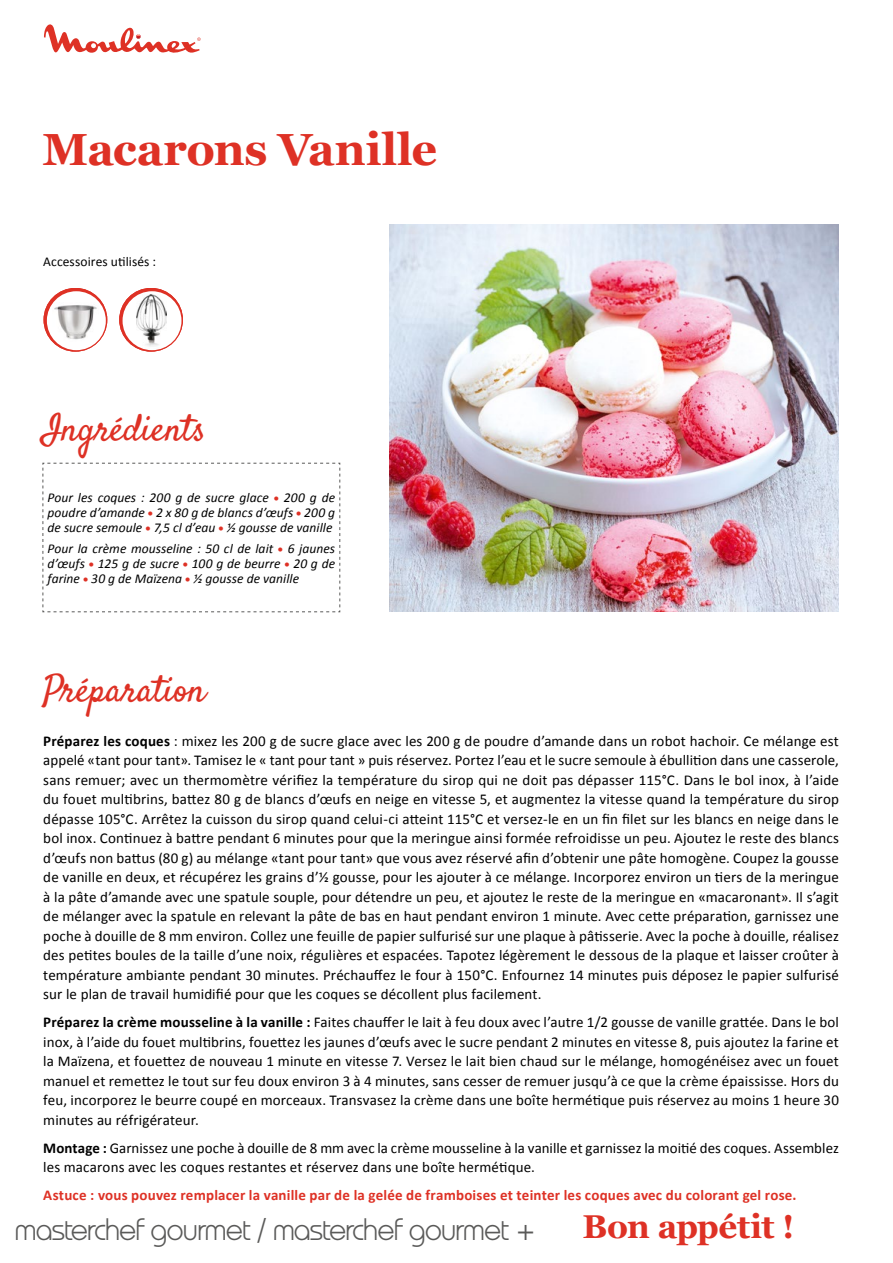
<style>
.page{position:relative;width:893px;height:1263px;background:#fff}
.page>*{position:absolute;margin:0;border:0;box-sizing:border-box;transform-origin:0 0}
.t1{font:700 45px "Georgia";letter-spacing:-.01em;color:#de3125}
.t2{font:37.5px "Satisfy";letter-spacing:-.01em;color:#de3125}
.t3{font:700 33px "Georgia";letter-spacing:-.02em;color:#de3125}
.t4{font:30px "Moulinette";letter-spacing:-.025em;color:#5a5a59}
.t5{font:15px/19.5px "Calibri";letter-spacing:.005em;color:#000;text-align:justify}
.t6{font:700 15px "Calibri";letter-spacing:.01em;color:#de3125}
.t7{font:italic 13.5px/15px "Calibri";letter-spacing:.005em;color:#000;text-align:justify}
.t8{font:13.5px "Calibri";letter-spacing:.005em;color:#000}
.s1{font-family:"Myriad Pro";font-weight:900;font-style:normal;font-stretch:semi-expanded;color:#de3125}
.s2{font-weight:700}
.s3{font-family:"Helvetica";font-weight:300}
</style>
<div class="page">
<svg style="left:44px;top:24px;width:157px;height:29px"></svg>
<svg style="left:42px;top:462px;width:299px;height:150px"></svg>
<img style="left:390px;top:224px;width:449px;height:387px">
<svg style="left:54px;top:288px;width:37px;height:8px"></svg>
<svg style="left:44px;top:288px;width:63px;height:64px"></svg>
<svg style="left:47px;top:291px;width:59px;height:59px"></svg>
<div style="left:48px;top:293px;width:55px;height:53px;background:#fff;border-radius:50%"></div>
<img style="left:52px;top:303px;width:47px;height:39px">
<svg style="left:119px;top:288px;width:64px;height:64px"></svg>
<div style="left:123px;top:291px;width:58px;height:59px;background:#fff;border-radius:50%"></div>
<img style="left:137px;top:295px;width:29px;height:54px">
<h1 class="t1" style="left:43px;top:115px;width:396px">Macarons Vanille</h1>
<p class="t8" style="left:43px;top:253px;width:114px">Accessoires utilisés :</p>
<h2 class="t2" style="left:43px;top:405px;width:165px">Ingrédients</h2>
<p class="t7" style="left:48px;top:489px;width:289px">Pour les coques : 200 g de sucre glace <span class="s1">•</span> 200 g de poudre d’amande <span class="s1">•</span> 2 x 80 g de blancs d’œufs <span class="s1">•</span> 200 g de sucre semoule <span class="s1">•</span> 7,5 cl d’eau <span class="s1">•</span> ½ gousse de vanille</p>
<p class="t7" style="left:48px;top:541px;width:289px">Pour la crème mousseline : 50 cl de lait <span class="s1">•</span> 6 jaunes d’œufs <span class="s1">•</span> 125 g de sucre <span class="s1">•</span> 100 g de beurre <span class="s1">•</span> 20 g de farine <span class="s1">•</span> 30 g de Maïzena <span class="s1">•</span> ½ gousse de vanille</p>
<h2 class="t2" style="left:43px;top:666px;width:164px">Préparation</h2>
<p class="t5" style="left:43px;top:731px;width:797px"><span class="s2">Préparez les coques</span> : mixez les 200 g de sucre glace avec les 200 g de poudre d’amande dans un robot hachoir. Ce mélange est appelé «tant pour tant». Tamisez le « tant pour tant » puis réservez. Portez l’eau et le sucre semoule à ébullition dans une casserole, sans remuer; avec un thermomètre vérifiez la température du sirop qui ne doit pas dépasser 115°C. Dans le bol inox, à l’aide du fouet multibrins, battez 80 g de blancs d’œufs en neige en vitesse 5, et augmentez la vitesse quand la température du sirop dépasse 105°C. Arrêtez la cuisson du sirop quand celui-ci atteint 115°C et versez-le en un fin filet sur les blancs en neige dans le bol inox. Continuez à battre pendant 6 minutes pour que la meringue ainsi formée refroidisse un peu. Ajoutez le reste des blancs d’œufs non battus (80 g) au mélange «tant pour tant» que vous avez réservé afin d’obtenir une pâte homogène. Coupez la gousse de vanille en deux, et récupérez les grains d’½ gousse, pour les ajouter à ce mélange. Incorporez environ un tiers de la meringue à la pâte d’amande avec une spatule souple, pour détendre un peu, et ajoutez le reste de la meringue en «macaronant». Il s’agit de mélanger avec la spatule en relevant la pâte de bas en haut pendant environ 1 minute. Avec cette préparation, garnissez une poche à douille de 8 mm environ. Collez une feuille de papier sulfurisé sur une plaque à pâtisserie. Avec la poche à douille, réalisez des petites boules de la taille d’une noix, régulières et espacées. Tapotez légèrement le dessous de la plaque et laisser croûter à température ambiante pendant 30 minutes. Préchauffez le four à 150°C. Enfournez 14 minutes puis déposez le papier sulfurisé sur le plan de travail humidifié pour que les coques se décollent plus facilement.</p>
<p class="t5" style="left:43px;top:1012px;width:797px"><span class="s2">Préparez la crème mousseline à la vanille :</span> Faites chauffer le lait à feu doux avec l’autre 1/2 gousse de vanille grattée. Dans le bol inox, à l’aide du fouet multibrins, fouettez les jaunes d’œufs avec le sucre pendant 2 minutes en vitesse 8, puis ajoutez la farine et la Maïzena, et fouettez de nouveau 1 minute en vitesse 7. Versez le lait bien chaud sur le mélange, homogénéisez avec un fouet manuel et remettez le tout sur feu doux environ 3 à 4 minutes, sans cesser de remuer jusqu’à ce que la crème épaississe. Hors du feu, incorporez le beurre coupé en morceaux. Transvasez la crème dans une boîte hermétique puis réservez au moins 1 heure 30 minutes au réfrigérateur.</p>
<p class="t5" style="left:43px;top:1138px;width:797px"><span class="s2">Montage :</span> Garnissez une poche à douille de 8 mm avec la crème mousseline à la vanille et garnissez la moitié des coques. Assemblez les macarons avec les coques restantes et réservez dans une boîte hermétique.</p>
<p class="t6" style="left:43px;top:1185px;width:755px">Astuce : vous pouvez remplacer la vanille par de la gelée de framboises et teinter les coques avec du colorant gel rose.</p>
<h3 class="t4" style="left:15px;top:1212px;width:522px">masterchef gourmet <span class="s3">/</span> masterchef gourmet <span class="s3">+</span></h3>
<h3 class="t3" style="left:583px;top:1202px;width:214px">Bon appétit !</h3>
</div>
